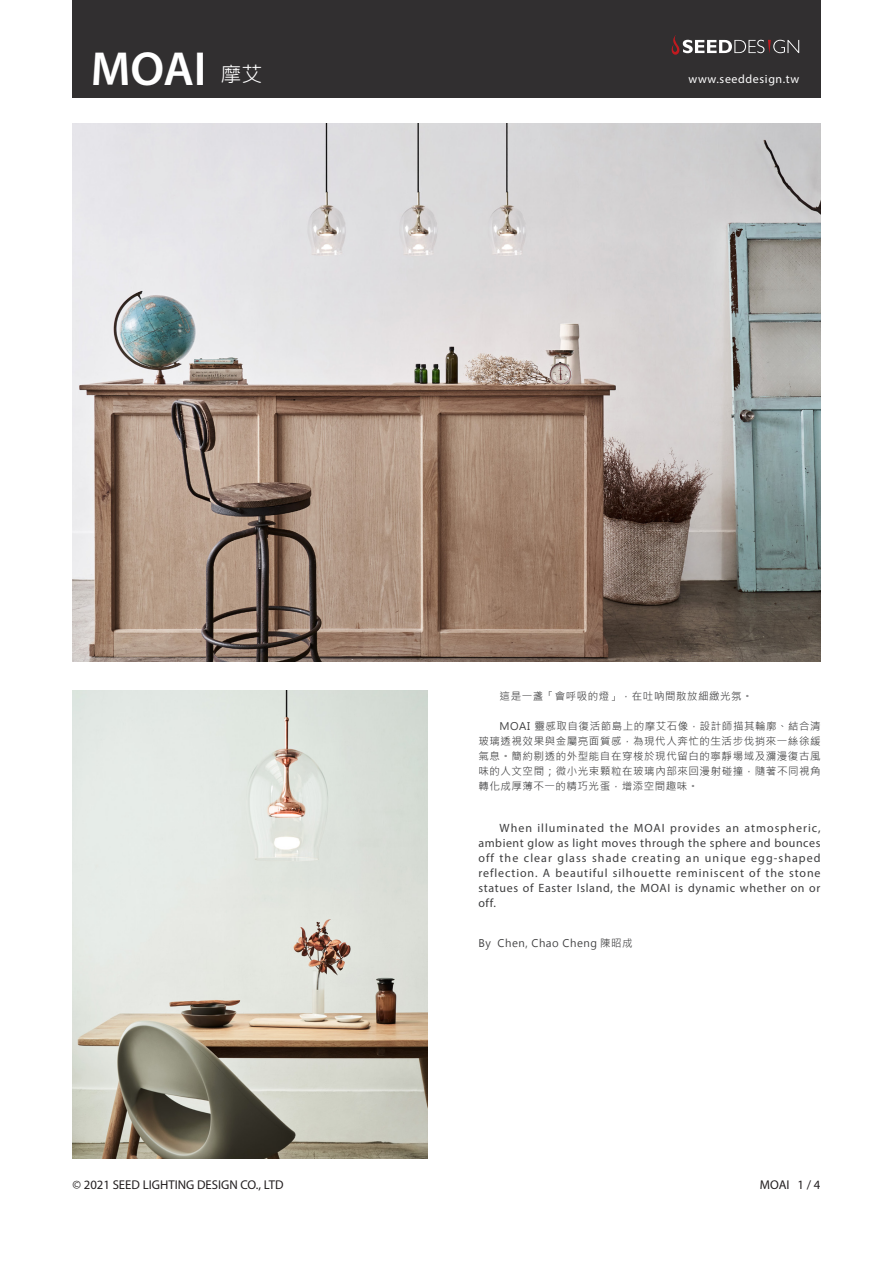
<style>
.page{position:relative;width:893px;height:1263px;background:#fff}
.page>*{position:absolute;margin:0;border:0;box-sizing:border-box;transform-origin:0 0}
.t1{font:600 48px "Myriad Pro";color:#fff}
.t2{font:21px "Microsoft Jheng Hei";color:#fff}
.t3{font:12.75px "Myriad Pro";color:#231f20}
.t4{font:12px/15px "Myriad Pro";letter-spacing:.055em;color:#3e3e3f;text-align:justify}
.t5{font:12px "Myriad Pro";letter-spacing:.05em;color:#fff}
.t6{font:10.5px/15px "Microsoft Jheng Hei";letter-spacing:.05em;color:#3e3e3f;text-align:justify}
.s1{color:#fff}
</style>
<div class="page">
<div style="left:72px;top:0;width:749px;height:98px;background:#312f30"></div>
<svg style="left:671px;top:35px;width:128px;height:20px"></svg>
<img style="left:72px;top:690px;width:355px;height:469px">
<img style="left:73px;top:123px;width:748px;height:539px">
<p class="t1" style="left:91px;top:38px;width:117px">MOAI</p>
<p class="t2" style="left:220px;top:61px;width:43px">摩艾</p>
<p class="t5" style="left:688px;top:72px;width:112px">www.seeddesign.tw</p>
<p class="t6" style="left:500px;top:688px;width:255px">這是一盞「會呼吸的燈」，在吐吶間散放細緻光氛。</p>
<p class="t6" style="left:478px;top:718px;width:344px;text-indent:21px">MOAI 靈感取自復活節島上的摩艾石像，設計師描其輪廓、結合清玻璃透視效果與金屬亮面質感，為現代人奔忙的生活步伐捎來一絲徐緩氣息。簡約剔透的外型能自在穿梭於現代留白的寧靜場域及瀰漫復古風味的人文空間；微小光束顆粒在玻璃內部來回漫射碰撞，隨著不同視角轉化成厚薄不一的精巧光蛋，增添空間趣味。</p>
<p class="t4" style="left:478px;top:820px;width:344px;text-indent:21px">When illuminated the MOAI provides an atmospheric, ambient glow as light moves through the sphere and bounces off the clear glass shade creating an unique egg-shaped reflection. A beautiful silhouette reminiscent of the stone statues of Easter Island, the MOAI is dynamic whether on or off.</p>
<p class="t6" style="left:478px;top:936px;width:156px">By Chen, Chao Cheng 陳昭成</p>
<p class="t3" style="left:72px;top:1177px;width:215px">© 2021 SEED LIGHTING DESIGN CO., LTD<span class="s1">.</span></p>
<p class="t3" style="left:760px;top:1177px;width:62px">MOAI 1 / 4</p>
</div>
